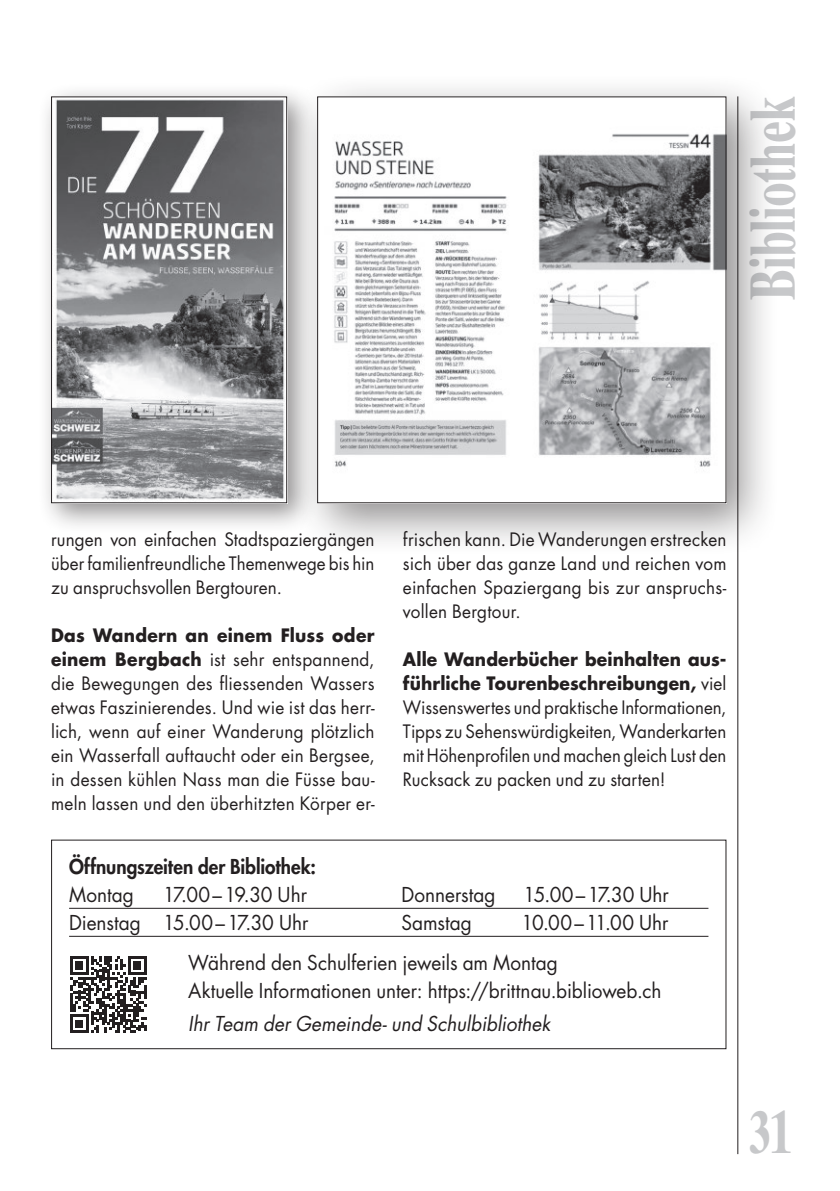
<style>
.page{position:relative;width:840px;height:1191px;background:#fff}
.page>*{position:absolute;margin:0;border:0;box-sizing:border-box;transform-origin:0 0}
.t1{font:700 64px "Times Ten LT Std";letter-spacing:-.01em;color:#c7c8ca;scale:.7 1}
.t2{font:700 60px "Times Ten LT Std";color:#c7c8ca;scale:.7 1}
.t3{font:20px/39.4px "Futura Std";color:#231f20;scale:.95 1}
.t4{font:italic 20px "Futura Std";color:#231f20;scale:.95 1}
.t5{font:800 20px "Futura Std";color:#231f20;scale:.95 1}
.t6{font:18px/24px "Futura Std";letter-spacing:.01em;color:#231f20;text-align:justify;scale:.95 1}
.s1{font-weight:700}
</style>
<div class="page">
<hr style="left:737px;top:96px;width:1px;height:1058px;background:#231f20">
<hr style="left:69px;top:907px;width:639px;height:1px;background:#231f20">
<hr style="left:69px;top:935px;width:639px;height:1px;background:#231f20">
<div style="left:51px;top:839px;width:675px;height:210px;border:1px solid #231f20"></div>
<svg style="left:70px;top:956px;width:76px;height:76px"></svg>
<div style="left:37px;top:82px;width:281px;height:452px;background:#231f20;opacity:.5"></div>
<img style="left:53px;top:98px;width:232px;height:403px">
<div style="left:51px;top:96px;width:236px;height:407px;border:1px solid #231f20"></div>
<div style="left:292px;top:72px;width:488px;height:485px;background:#231f20;opacity:.5"></div>
<img style="left:319px;top:98px;width:405px;height:403px">
<h1 class="t1" style="left:733px;top:301px;width:294px;rotate:-90deg">Bibliothek</h1>
<p class="t6" style="left:51px;top:527px;width:342px">rungen von einfachen Stadtspaziergängen über familienfreundliche Themenwege bis hin zu anspruchsvollen Bergtouren.</p>
<p class="t6" style="left:51px;top:623px;width:342px"><span class="s1">Das Wandern an einem Fluss oder einem Bergbach</span> ist sehr entspannend, die Bewegungen des fliessenden Wassers etwas Faszinierendes. Und wie ist das herr&shy;lich, wenn auf einer Wanderung plötzlich ein Wasserfall auftaucht oder ein Bergsee, in dessen kühlen Nass man die Füsse bau&shy;meln lassen und den überhitzten Körper er-</p>
<p class="t6" style="left:403px;top:527px;width:342px">frischen kann. Die Wanderungen erstrecken sich über das ganze Land und reichen vom einfachen Spaziergang bis zur anspruchs&shy;vollen Bergtour.</p>
<p class="t6" style="left:403px;top:647px;width:342px"><span class="s1">Alle Wanderbücher beinhalten aus&shy;führliche Tourenbeschreibungen,</span> viel Wissenswertes und praktische Informationen, Tipps zu Sehenswürdigkeiten, Wanderkarten mit Höhenprofilen und machen gleich Lust den Rucksack zu packen und zu starten!</p>
<p class="t5" style="left:69px;top:854px;width:261px">Öffnungszeiten der Bibliothek:</p>
<p class="t3" style="left:69px;top:875px;width:70px">Montag</p>
<p class="t3" style="left:163px;top:875px;width:153px">17.00–19.30 Uhr</p>
<p class="t3" style="left:401px;top:875px;width:101px">Donnerstag</p>
<p class="t3" style="left:523px;top:875px;width:154px">15.00–17.30 Uhr</p>
<p class="t3" style="left:69px;top:903px;width:253px">Dienstag 15.00–17.30 Uhr</p>
<p class="t3" style="left:401px;top:903px;width:76px">Samstag</p>
<p class="t3" style="left:188px;top:903px;width:506px;text-indent:333px">10.00–11.00 Uhr<br>Während den Schulferien jeweils am Montag</p>
<p class="t3" style="left:188px;top:970px;width:499px">Aktuelle Informationen unter: https://brittnau.biblioweb.ch</p>
<p class="t4" style="left:188px;top:1011px;width:382px">Ihr Team der Gemeinde- und Schulbibliothek</p>
<h2 class="t2" style="left:748px;top:1096px;width:61px">31</h2>
</div>
